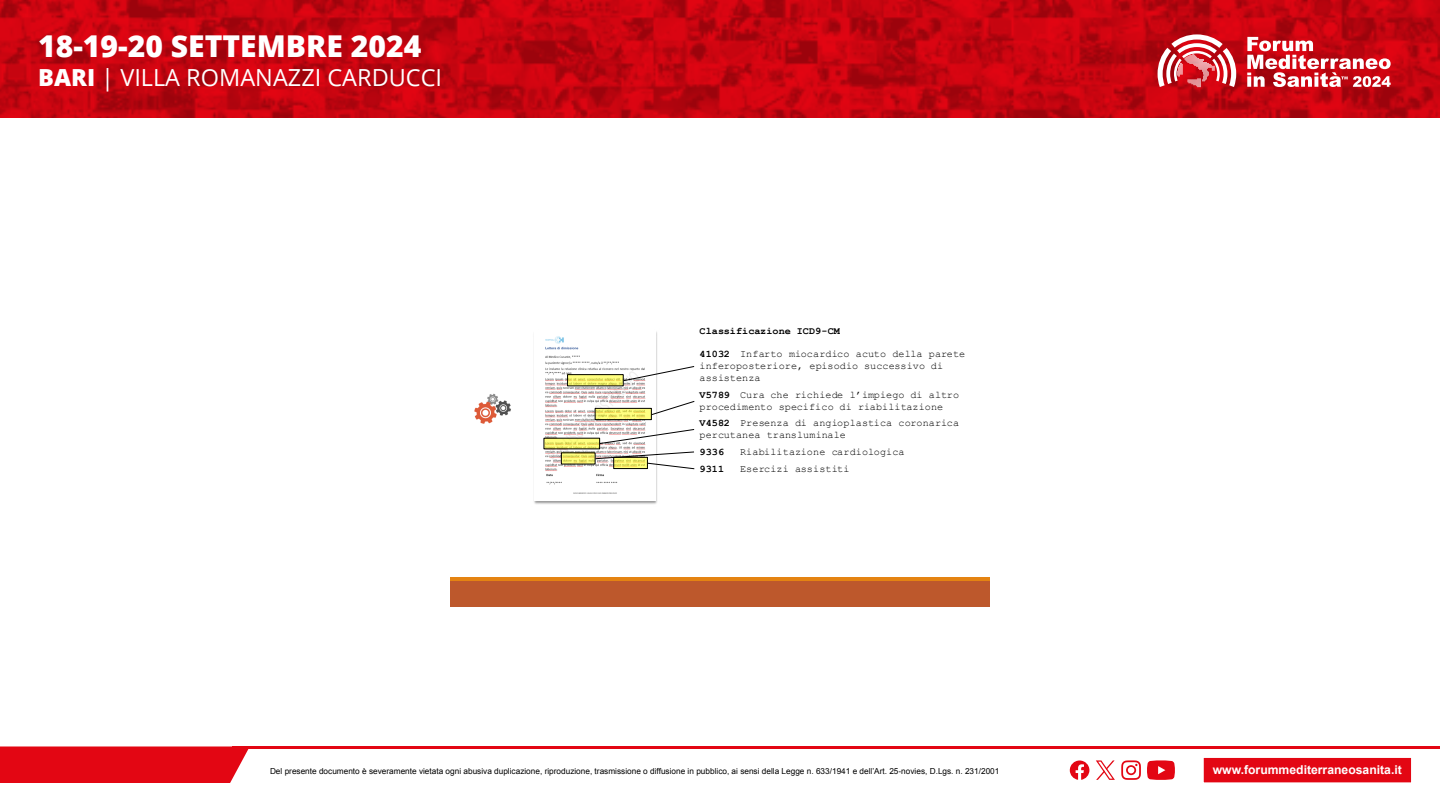
<style>
.page{position:relative;width:1440px;height:810px;background:#fff}
.page>*{position:absolute;margin:0;border:0;box-sizing:border-box;transform-origin:0 0}
.t1{font:800 30.08px "Open Sans";color:#fff}
.t2{font:23.55px "Open Sans";color:#fff}
.t3{font:700 12.15px "Arial";color:#fff}
.t4{font:10.12px/11.9px "Courier New";letter-spacing:.01em;color:#000}
.t5{font:700 10.12px "Courier New";letter-spacing:.01em;color:#000}
.t6{font:8.25px "Arial";color:#000}
.s1{font-weight:800}
.s2{font-weight:700}
</style>
<div class="page">
<div style="left:0;top:746px;width:249px;height:37px;background:#e30613"></div>
<hr style="left:232px;top:746px;width:1208px;height:3px;background:#e30613">
<div style="left:1203px;top:757px;width:209px;height:27px;background:#e30613;border:1px solid #fff"></div>
<svg style="left:1121px;top:760px;width:20px;height:20px"></svg>
<svg style="left:1147px;top:760px;width:28px;height:20px"></svg>
<svg style="left:1070px;top:761px;width:19px;height:19px"></svg>
<svg style="left:1096px;top:760px;width:19px;height:20px"></svg>
<svg style="left:0;top:0;width:1440px;height:117px;background:#c2040f"></svg>
<svg style="left:1158px;top:34px;width:78px;height:53px"></svg>
<svg style="left:1247px;top:37px;width:144px;height:50px"></svg>
<div style="left:450px;top:580px;width:540px;height:28px;background:#bd582c"></div>
<hr style="left:450px;top:577px;width:540px;height:3px;background:#e48312">
<img style="left:534px;top:332px;width:123px;height:172px">
<img style="left:535px;top:332px;width:121px;height:169px">
<div style="left:568px;top:375px;width:55px;height:11px;background:#ff0;opacity:.5"></div>
<div style="left:567px;top:374px;width:57px;height:12px;border:1px solid #000"></div>
<div style="left:595px;top:408px;width:56px;height:12px;background:#ff0;opacity:.5"></div>
<div style="left:595px;top:408px;width:57px;height:12px;border:1px solid #000"></div>
<div style="left:544px;top:438px;width:56px;height:11px;background:#ff0;opacity:.5"></div>
<div style="left:561px;top:453px;width:34px;height:11px;background:#ff0;opacity:.5"></div>
<img style="left:474px;top:393px;width:37px;height:31px">
<svg style="left:623px;top:366px;width:72px;height:16px"></svg>
<svg style="left:651px;top:400px;width:44px;height:16px"></svg>
<svg style="left:599px;top:429px;width:96px;height:15px"></svg>
<svg style="left:595px;top:451px;width:100px;height:19px"></svg>
<h1 class="t1" style="left:38px;top:24px;width:385px">18-19-20 SETTEMBRE 2024</h1>
<h2 class="t2" style="left:38px;top:62px;width:406px"><span class="s1">BARI</span> | VILLA ROMANAZZI CARDUCCI</h2>
<p class="t5" style="left:700px;top:324px;width:142px">Classificazione ICD9-CM</p>
<p class="t4" style="left:700px;top:347px;width:267px;line-height:12.1px"><span class="s2">41032</span> Infarto miocardico acuto della parete inferoposteriore, episodio successivo di assistenza</p>
<p class="t4" style="left:700px;top:417px;width:261px"><span class="s2">V4582</span> Presenza di angioplastica coronarica percutanea transluminale</p>
<p class="t5" style="left:700px;top:446px;width:26px">9336</p>
<p class="t4" style="left:740px;top:446px;width:166px">Riabilitazione cardiologica</p>
<p class="t5" style="left:700px;top:462px;width:26px">9311</p>
<p class="t4" style="left:740px;top:462px;width:111px">Esercizi assistiti</p>
<p class="t4" style="left:700px;top:388px;width:261px"><span class="s2">V5789</span> Cura che richiede l’impiego di altro procedimento specifico di riabilitazione</p>
<p class="t6" style="left:270px;top:766px;width:731px">Del presente documento è severamente vietata ogni abusiva duplicazione, riproduzione, trasmissione o diffusione in pubblico, ai sensi della Legge n. 633/1941 e dell’Art. 25-novies, D.Lgs. n. 231/2001</p>
<p class="t3" style="left:1213px;top:762px;width:191px">www.forummediterraneosanita.it</p>
</div>
